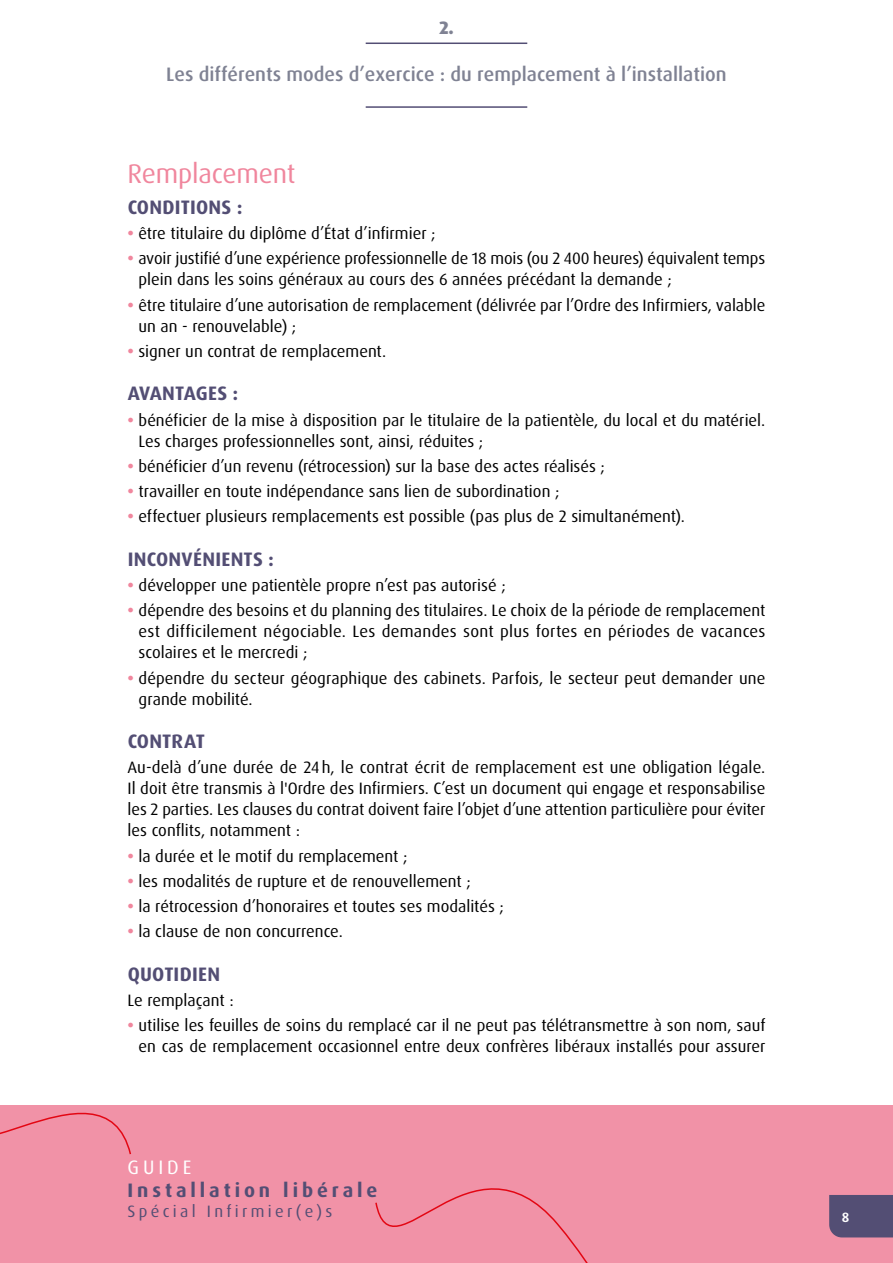
<style>
.page{position:relative;width:893px;height:1263px;background:#fff}
.page>*{position:absolute;margin:0;border:0;box-sizing:border-box;transform-origin:0 0}
.t1{font:27px "Dax OT";letter-spacing:-.01em;color:#f0869d}
.t2{font:500 19.5px "Dax OT";color:#7f8293}
.t3{font:700 19.5px "Dax OT";letter-spacing:.015em;color:#534e74}
.t4{font:700 19.5px "Dax OT";letter-spacing:.2em;color:#534e74}
.t5{font:19.5px "Dax OT";letter-spacing:.2em;color:#fff}
.t6{font:800 18px "Dax OT";color:#7f8293}
.t7{font:16.5px/21px "Dax OT";color:#000}
.t8{font:16.5px "Dax OT";letter-spacing:.2em;color:#534e74}
.t9{font:700 13.5px "Dax OT";color:#fff}
.s1{font-weight:700;color:#f0869d}
</style>
<div class="page">
<hr style="left:366px;top:106px;width:161px;height:2px;background:#534e74">
<hr style="left:366px;top:43px;width:161px;height:1px;background:#534e74">
<div style="left:0;top:1106px;width:893px;height:157px;background:#f192a7"></div>
<div style="left:829px;top:1195px;width:64px;height:42px;background:#534e74"></div>
<svg style="left:0;top:1105px;width:132px;height:50px"></svg>
<svg style="left:375px;top:1188px;width:213px;height:75px"></svg>
<p class="t6" style="left:439px;top:16px;width:16px">2.</p>
<p class="t2" style="left:166px;top:62px;width:562px">Les différents modes d’exercice : du remplacement à l’installation</p>
<p class="t1" style="left:128px;top:156px;width:169px">Remplacement</p>
<p class="t3" style="left:128px;top:195px;width:116px">CONDITIONS :</p>
<p class="t7" style="left:128px;top:223px;width:309px"><span class="s1">•</span> être titulaire du diplôme d’État d’infirmier ;</p>
<p class="t7" style="left:138px;top:248px;width:628px;text-indent:-11px"><span class="s1">•</span> avoir justifié d’une expérience professionnelle de 18 mois (ou 2 400 heures) équivalent temps plein dans les soins généraux au cours des 6 années précédant la demande ;</p>
<p class="t7" style="left:138px;top:294px;width:628px;text-indent:-11px"><span class="s1">•</span> être titulaire d’une autorisation de remplacement (délivrée par l’Ordre des Infirmiers, valable un an - renouvelable) ;</p>
<p class="t7" style="left:128px;top:341px;width:260px"><span class="s1">•</span> signer un contrat de remplacement.</p>
<p class="t3" style="left:128px;top:381px;width:112px">AVANTAGES :</p>
<p class="t7" style="left:139px;top:409px;width:628px;text-indent:-11px"><span class="s1">•</span> bénéficier de la mise à disposition par le titulaire de la patientèle, du local et du matériel.<br>Les charges professionnelles sont, ainsi, réduites ;</p>
<p class="t7" style="left:128px;top:456px;width:479px"><span class="s1">•</span> bénéficier d’un revenu (rétrocession) sur la base des actes réalisés ;</p>
<p class="t7" style="left:128px;top:481px;width:433px"><span class="s1">•</span> travailler en toute indépendance sans lien de subordination ;</p>
<p class="t7" style="left:128px;top:506px;width:559px"><span class="s1">•</span> effectuer plusieurs remplacements est possible (pas plus de 2 simultanément).</p>
<p class="t3" style="left:128px;top:547px;width:148px">INCONVÉNIENTS :</p>
<p class="t7" style="left:128px;top:575px;width:380px"><span class="s1">•</span> développer une patientèle propre n’est pas autorisé ;</p>
<p class="t7" style="left:139px;top:600px;width:628px;text-align:justify;text-indent:-11px"><span class="s1">•</span> dépendre des besoins et du planning des titulaires. Le choix de la période de remplacement est difficilement négociable. Les demandes sont plus fortes en périodes de vacances scolaires et le mercredi ;</p>
<p class="t7" style="left:139px;top:667px;width:628px;text-indent:-11px"><span class="s1">•</span> dépendre du secteur géographique des cabinets. Parfois, le secteur peut demander une grande mobilité.</p>
<p class="t3" style="left:128px;top:729px;width:79px">CONTRAT</p>
<p class="t7" style="left:128px;top:757px;width:639px;text-align:justify">Au-delà d’une durée de 24 h, le contrat écrit de remplacement est une obligation légale.<br>Il doit être transmis à l'Ordre des Infirmiers. C’est un document qui engage et responsabilise les 2 parties. Les clauses du contrat doivent faire l’objet d’une attention particulière pour éviter les conflits, notamment :</p>
<p class="t7" style="left:128px;top:845px;width:281px"><span class="s1">•</span> la durée et le motif du remplacement ;</p>
<p class="t7" style="left:128px;top:871px;width:345px"><span class="s1">•</span> les modalités de rupture et de renouvellement ;</p>
<p class="t7" style="left:128px;top:896px;width:378px"><span class="s1">•</span> la rétrocession d’honoraires et toutes ses modalités ;</p>
<p class="t7" style="left:128px;top:921px;width:217px"><span class="s1">•</span> la clause de non concurrence.</p>
<p class="t3" style="left:128px;top:962px;width:94px">QUOTIDIEN</p>
<p class="t7" style="left:128px;top:990px;width:108px">Le remplaçant :</p>
<p class="t7" style="left:128px;top:1015px;width:639px;text-align:right"><span class="s1">•</span> utilise les feuilles de soins du remplacé car il ne peut pas télétransmettre à son nom, sauf en cas de remplacement occasionnel entre deux confrères libéraux installés pour assurer</p>
<p class="t5" style="left:128px;top:1155px;width:65px">GUIDE</p>
<p class="t4" style="left:128px;top:1178px;width:251px">Installation libérale</p>
<p class="t8" style="left:128px;top:1201px;width:206px">Spécial Infirmier(e)s</p>
<p class="t9" style="left:842px;top:1208px;width:9px">8</p>
</div>
